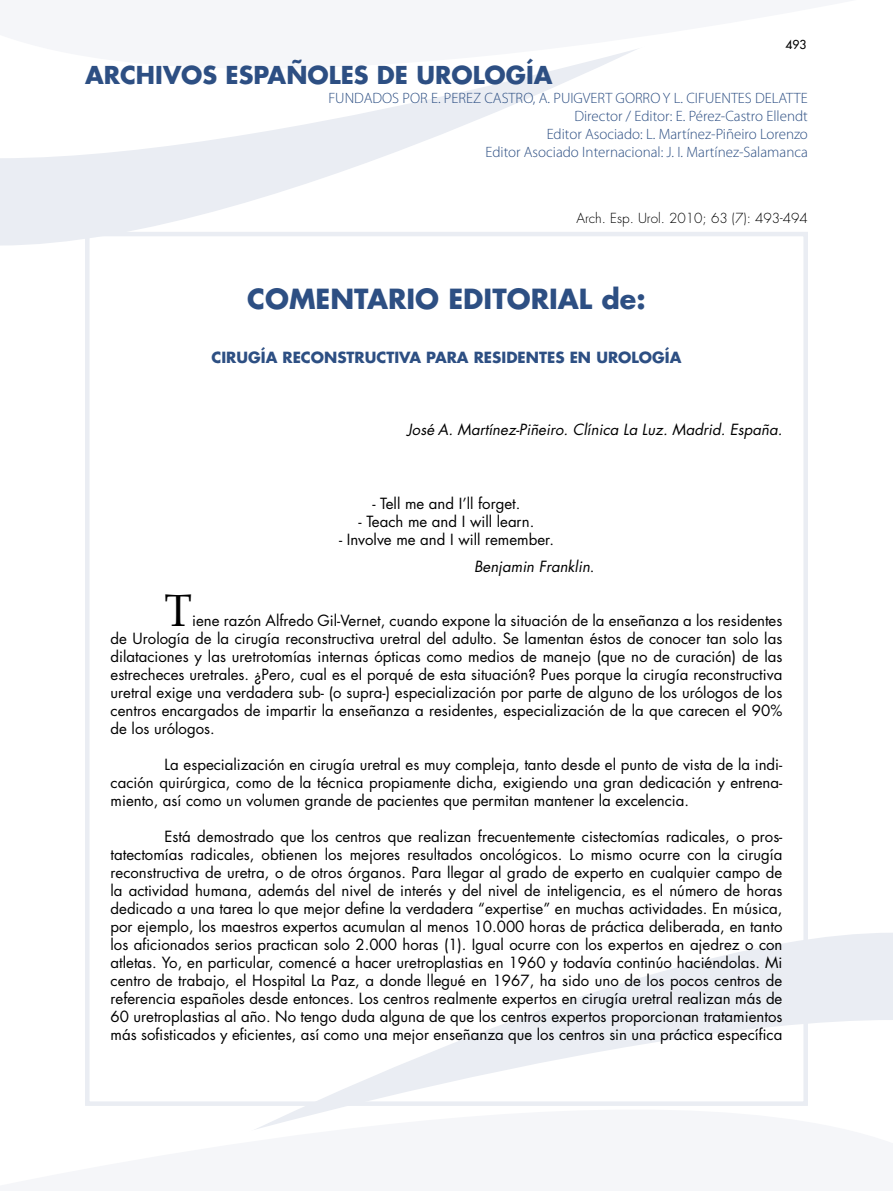
<style>
.page{position:relative;width:893px;height:1191px;background:#fff}
.page>*{position:absolute;margin:0;border:0;box-sizing:border-box;transform-origin:0 0}
.t1{font:45px "Palatino";color:#000}
.t2{font:700 27px "Futura";color:#2d4f83}
.t3{font:700 24px "Futura";color:#2d4f83}
.t4{font:15px/18px "Futura";color:#000;text-align:justify}
.t5{font:300 15px "Myriad Pro";color:#2d4f83}
.t6{font:italic 15px "Futura";color:#000}
.t7{font:700 15px "Futura";color:#2d4f83}
.t8{font:300 13.5px "Futura";color:#000}
.t9{font:12px "Futura";color:#000}
.s1{font-style:normal}
</style>
<div class="page">
<svg style="left:0;top:158px;width:378px;height:87px;fill:#eaedf3"></svg>
<svg style="left:34px;top:132px;width:412px;height:26px;fill:#eaedf3"></svg>
<svg style="left:264px;top:49px;width:373px;height:83px"></svg>
<svg style="left:515px;top:933px;width:378px;height:87px;fill:#eaedf3"></svg>
<svg style="left:450px;top:1020px;width:416px;height:25px;fill:#eaedf3"></svg>
<svg style="left:257px;top:1045px;width:379px;height:84px"></svg>
<div style="left:85px;top:232px;width:723px;height:874px;border:4px solid #eaedf3"></div>
<p class="t9" style="left:786px;top:37px;width:22px">493</p>
<p class="t3" style="left:85px;top:58px;width:469px">ARCHIVOS ESPAÑOLES DE UROLOGÍA</p>
<p class="t5" style="left:328px;top:89px;width:481px">FUNDADOS POR E. PEREZ CASTRO, A. PUIGVERT GORRO Y L. CIFUENTES DELATTE</p>
<p class="t5" style="left:574px;top:107px;width:235px">Director / Editor: E. Pérez-Castro Ellendt</p>
<p class="t5" style="left:547px;top:125px;width:263px">Editor Asociado: L. Martínez-Piñeiro Lorenzo</p>
<p class="t5" style="left:485px;top:143px;width:324px">Editor Asociado Internacional: J. I. Martínez-Salamanca</p>
<p class="t8" style="left:576px;top:209px;width:233px">Arch. Esp. Urol. 2010; 63 (7): 493-494</p>
<p class="t2" style="left:247px;top:280px;width:400px">COMENTARIO EDITORIAL de:</p>
<p class="t7" style="left:212px;top:346px;width:471px">CIRUGÍA RECONSTRUCTIVA PARA RESIDENTES EN UROLOGÍA</p>
<p class="t6" style="left:407px;top:419px;width:377px">José A. Martínez-Piñeiro. Clínica La Luz. Madrid. España.</p>
<p class="t4" style="left:373px;top:494px;width:149px">- Tell me and I’ll forget.</p>
<p class="t4" style="left:359px;top:512px;width:177px">- Teach me and I will learn.</p>
<p class="t4" style="left:339px;top:530px;width:216px">- Involve me and I will remember.</p>
<p class="t6" style="left:474px;top:556px;width:122px">Benjamin Franklin<span class="s1">.</span></p>
<p class="t1" style="left:165px;top:581px;width:29px">T</p>
<p class="t4" style="left:111px;top:611px;width:673px;text-indent:82px">iene razón Alfredo Gil-Vernet, cuando expone la situación de la enseñanza a los residentes de Urología de la cirugía reconstructiva uretral del adulto. Se lamentan éstos de conocer tan solo las dilataciones y las uretrotomías internas ópticas como medios de manejo (que no de curación) de las estrecheces uretrales. ¿Pero, cual es el porqué de esta situación? Pues porque la cirugía reconstructiva uretral exige una verdadera sub- (o supra-) especialización por parte de alguno de los urólogos de los centros encargados de impartir la enseñanza a residentes, especialización de la que carecen el 90% de los urólogos.</p>
<p class="t4" style="left:111px;top:755px;width:673px;text-indent:54px">La especialización en cirugía uretral es muy compleja, tanto desde el punto de vista de la indi&shy;cación quirúrgica, como de la técnica propiamente dicha, exigiendo una gran dedicación y entrena&shy;miento, así como un volumen grande de pacientes que permitan mantener la excelencia.</p>
<p class="t4" style="left:111px;top:827px;width:673px;text-indent:54px">Está demostrado que los centros que realizan frecuentemente cistectomías radicales, o pros&shy;tatectomías radicales, obtienen los mejores resultados oncológicos. Lo mismo ocurre con la cirugía reconstructiva de uretra, o de otros órganos. Para llegar al grado de experto en cualquier campo de la actividad humana, además del nivel de interés y del nivel de inteligencia, es el número de horas dedicado a una tarea lo que mejor define la verdadera “expertise” en muchas actividades. En música, por ejemplo, los maestros expertos acumulan al menos 10.000 horas de práctica deliberada, en tanto los aficionados serios practican solo 2.000 horas (1). Igual ocurre con los expertos en ajedrez o con atletas. Yo, en particular, comencé a hacer uretroplastias en 1960 y todavía continúo haciéndolas. Mi centro de trabajo, el Hospital La Paz, a donde llegué en 1967, ha sido uno de los pocos centros de referencia españoles desde entonces. Los centros realmente expertos en cirugía uretral realizan más de 60 uretroplastias al año. No tengo duda alguna de que los centros expertos proporcionan tratamientos más sofisticados y eficientes, así como una mejor enseñanza que los centros sin una práctica específica</p>
</div>
